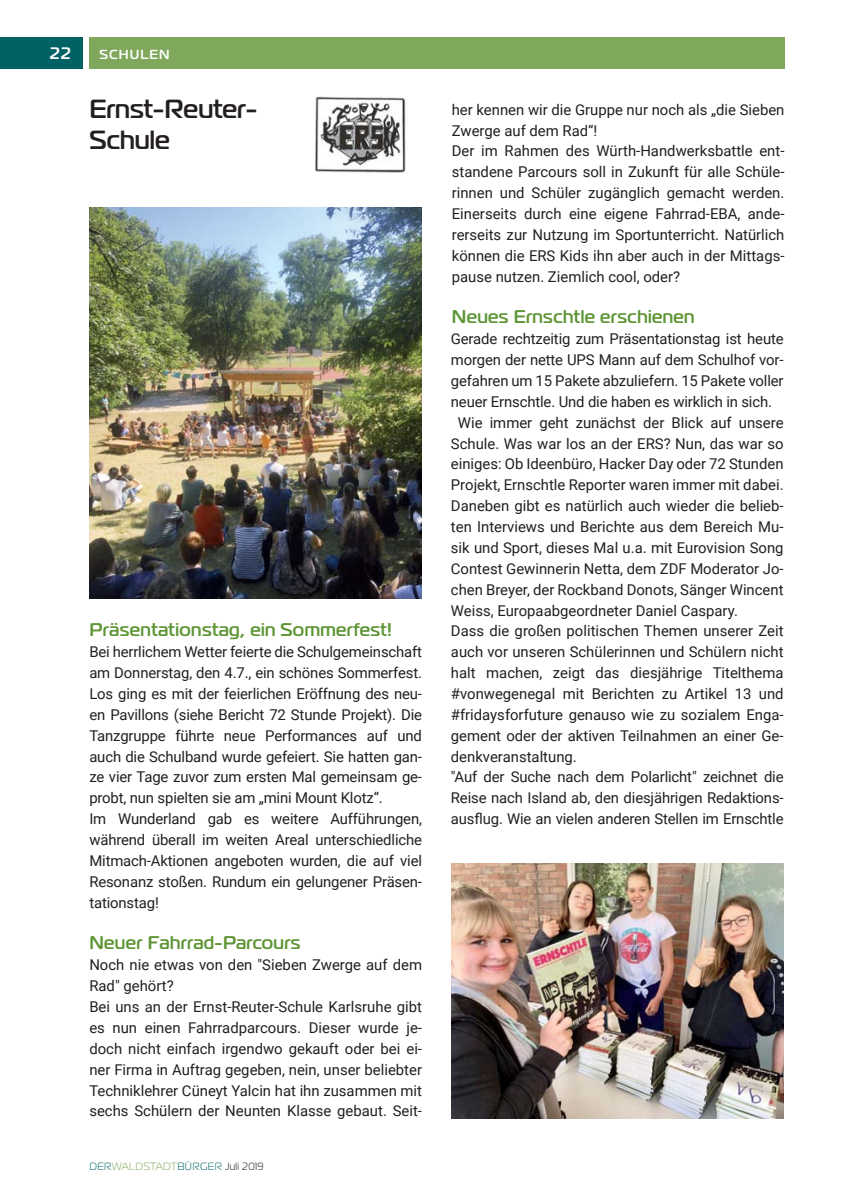
<style>
.page{position:relative;width:844px;height:1191px;background:#fff}
.page>*{position:absolute;margin:0;border:0;box-sizing:border-box;transform-origin:0 0}
.t1{font:700 26.25px/31.5px "Magistral";color:#231f20}
.t2{font:700 18.38px "Magistral";letter-spacing:.02em;color:#5d9534}
.t3{font:700 16.62px "Magistral";color:#fff}
.t4{font:14.88px/20.8px "Roboto";color:#231f20}
.t5{font:700 13.12px "Magistral";letter-spacing:.085em;color:#fff}
.t6{font:10.5px "Magistral";letter-spacing:.035em;color:#006264}
.s1{color:#80a85c}
.s2{color:#231f20}
</style>
<div class="page">
<div style="left:0;top:37px;width:83px;height:32px;background:#006264"></div>
<div style="left:89px;top:37px;width:695px;height:32px;background:#80a85c"></div>
<img style="left:315px;top:96px;width:91px;height:77px">
<img style="left:451px;top:863px;width:332px;height:256px">
<img style="left:89px;top:208px;width:332px;height:390px">
<p class="t3" style="left:50px;top:47px;width:23px">22</p>
<p class="t5" style="left:99px;top:50px;width:72px">SCHULEN</p>
<h1 class="t1" style="left:89px;top:96px;width:169px">Ernst-Reuter-<br>Schule</h1>
<p class="t4" style="left:451px;top:99px;width:334px">her kennen wir die Gruppe nur noch als „die Sieben Zwerge auf dem Rad“!<br>Der im Rahmen des Würth-Handwerksbattle ent&shy;standene Parcours soll in Zukunft für alle Schüle&shy;rinnen und Schüler zugänglich gemacht werden.<br>Einerseits durch eine eigene Fahrrad-EBA, ande&shy;rerseits zur Nutzung im Sportunterricht. Natürlich können die ERS Kids ihn aber auch in der Mittags&shy;pause nutzen. Ziemlich cool, oder?</p>
<p class="t2" style="left:451px;top:310px;width:244px">Neues Ernschtle erschienen</p>
<p class="t2" style="left:89px;top:623px;width:304px">Präsentationstag, ein Sommerfest!</p>
<p class="t4" style="left:89px;top:642px;width:334px">Bei herrlichem Wetter feierte die Schulgemeinschaft am Donnerstag, den 4.7., ein schönes Sommerfest.<br>Los ging es mit der feierlichen Eröffnung des neu&shy;en Pavillons (siehe Bericht 72 Stunde Projekt). Die Tanzgruppe führte neue Performances auf und auch die Schulband wurde gefeiert. Sie hatten gan&shy;ze vier Tage zuvor zum ersten Mal gemeinsam ge&shy;probt, nun spielten sie am „mini Mount Klotz“.<br>Im Wunderland gab es weitere Aufführungen, während überall im weiten Areal unterschiedliche Mitmach-Aktionen angeboten wurden, die auf viel Resonanz stoßen. Rundum ein gelungener Präsen&shy;tationstag!</p>
<p class="t2" style="left:89px;top:936px;width:213px">Neuer Fahrrad-Parcours</p>
<p class="t4" style="left:89px;top:954px;width:334px">Noch nie etwas von den "Sieben Zwerge auf dem Rad" gehört?<br>Bei uns an der Ernst-Reuter-Schule Karlsruhe gibt es nun einen Fahrradparcours. Dieser wurde je&shy;doch nicht einfach irgendwo gekauft oder bei ei&shy;ner Firma in Auftrag gegeben, nein, unser beliebter Techniklehrer Cüneyt Yalcin hat ihn zusammen mit sechs Schülern der Neunten Klasse gebaut. Seit-</p>
<p class="t6" style="left:89px;top:1162px;width:175px">DER<span class="s1">WALDSTADT</span>BÜRGER <span class="s2">Juli 2019</span></p>
<p class="t4" style="left:451px;top:329px;width:334px">Gerade rechtzeitig zum Präsentationstag ist heute</p>
<p class="t4" style="left:451px;top:349px;width:334px">morgen der nette UPS Mann auf dem Schulhof vor-</p>
<p class="t4" style="left:451px;top:370px;width:334px">gefahren um 15 Pakete abzuliefern. 15 Pakete voller</p>
<p class="t4" style="left:451px;top:391px;width:322px">neuer Ernschtle. Und die haben es wirklich in sich.</p>
<p class="t4" style="left:458px;top:412px;width:327px">Wie immer geht zunächst der Blick auf unsere</p>
<p class="t4" style="left:451px;top:433px;width:334px">Schule. Was war los an der ERS? Nun, das war so</p>
<p class="t4" style="left:451px;top:454px;width:334px">einiges: Ob Ideenbüro, Hacker Day oder 72 Stunden</p>
<p class="t4" style="left:451px;top:475px;width:334px">Projekt, Ernschtle Reporter waren immer mit dabei.</p>
<p class="t4" style="left:451px;top:496px;width:334px">Daneben gibt es natürlich auch wieder die belieb-</p>
<p class="t4" style="left:451px;top:516px;width:334px">ten Interviews und Berichte aus dem Bereich Mu-</p>
<p class="t4" style="left:451px;top:537px;width:334px">sik und Sport, dieses Mal u.a. mit Eurovision Song</p>
<p class="t4" style="left:451px;top:558px;width:334px">Contest Gewinnerin Netta, dem ZDF Moderator Jo-</p>
<p class="t4" style="left:451px;top:579px;width:334px">chen Breyer, der Rockband Donots, Sänger Wincent</p>
<p class="t4" style="left:451px;top:600px;width:288px">Weiss, Europaabgeordneter Daniel Caspary.</p>
<p class="t4" style="left:451px;top:621px;width:334px">Dass die großen politischen Themen unserer Zeit</p>
<p class="t4" style="left:451px;top:642px;width:334px">auch vor unseren Schülerinnen und Schülern nicht</p>
<p class="t4" style="left:451px;top:662px;width:334px">halt machen, zeigt das diesjährige Titelthema</p>
<p class="t4" style="left:451px;top:683px;width:334px">#vonwegenegal mit Berichten zu Artikel 13 und</p>
<p class="t4" style="left:451px;top:704px;width:334px">#fridaysforfuture genauso wie zu sozialem Enga-</p>
<p class="t4" style="left:451px;top:725px;width:334px">gement oder der aktiven Teilnahmen an einer Ge-</p>
<p class="t4" style="left:451px;top:746px;width:127px">denkveranstaltung.</p>
<p class="t4" style="left:451px;top:767px;width:334px">"Auf der Suche nach dem Polarlicht" zeichnet die</p>
<p class="t4" style="left:451px;top:788px;width:334px">Reise nach Island ab, den diesjährigen Redaktions-</p>
<p class="t4" style="left:451px;top:808px;width:334px">ausflug. Wie an vielen anderen Stellen im Ernschtle</p>
</div>
